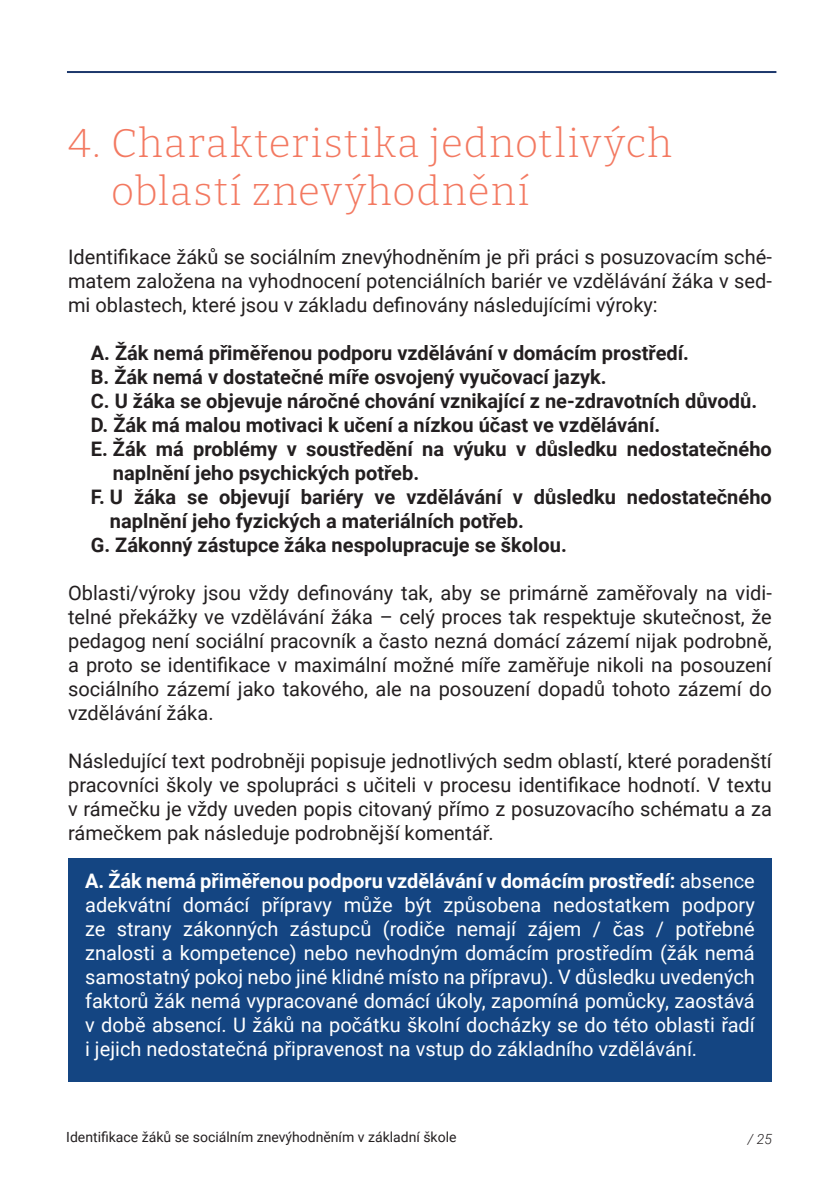
<style>
.page{position:relative;width:840px;height:1191px;background:#fff}
.page>*{position:absolute;margin:0;border:0;box-sizing:border-box;transform-origin:0 0}
.t1{font:300 40px/48px "Bitter";letter-spacing:.03em;color:#f37961}
.t2{font:20px/24px "Roboto";color:#231f20;text-align:justify}
.Obsah_rámce{font:20px/24px "Roboto";color:#fff;text-align:justify}
.List_Paragraph{font:700 20px/24px "Roboto";color:#231f20}
.t3{font:14px "Roboto";color:#231f20}
.t4{font:italic 300 14px "Roboto";color:#231f20}
.s1{font-weight:700}
</style>
<div class="page">
<hr style="left:67px;top:71px;width:709px;height:2px;background:#1d386c">
<div style="left:68px;top:858px;width:703px;height:223px;background:#144582"></div>
<p class="t1" style="left:111px;top:118px;width:562px;text-indent:-43px">4. Charakteristika jednotlivých oblastí znevýhodnění</p>
<p class="t2" style="left:68px;top:244px;width:704px">Identifikace žáků se sociálním znevýhodněním je při práci s posuzovacím sché&shy;matem založena na vyhodnocení potenciálních bariér ve vzdělávání žáka v sed&shy;mi oblastech, které jsou v základu definovány následujícími výroky:</p>
<p class="List_Paragraph" style="left:91px;top:340px;width:599px">A. Žák nemá přiměřenou podporu vzdělávání v domácím prostředí.</p>
<p class="List_Paragraph" style="left:91px;top:364px;width:517px">B. Žák nemá v dostatečné míře osvojený vyučovací jazyk.</p>
<p class="List_Paragraph" style="left:91px;top:388px;width:667px">C. U žáka se objevuje náročné chování vznikající z ne-zdravotních důvodů.</p>
<p class="List_Paragraph" style="left:91px;top:412px;width:570px">D. Žák má malou motivaci k učení a nízkou účast ve vzdělávání.</p>
<p class="List_Paragraph" style="left:113px;top:436px;width:660px;text-indent:-22px">E. Žák má problémy v soustředění na výuku v důsledku nedostatečného naplnění jeho psychických potřeb.</p>
<p class="List_Paragraph" style="left:110px;top:484px;width:663px;text-indent:-19px">F. U žáka se objevují bariéry ve vzdělávání v důsledku nedostatečného naplnění jeho fyzických a materiálních potřeb.</p>
<p class="List_Paragraph" style="left:91px;top:532px;width:477px">G. Zákonný zástupce žáka nespolupracuje se školou.</p>
<p class="t2" style="left:68px;top:580px;width:705px">Oblasti/výroky jsou vždy definovány tak, aby se primárně zaměřovaly na vidi&shy;telné překážky ve vzdělávání žáka – celý proces tak respektuje skutečnost, že pedagog není sociální pracovník a často nezná domácí zázemí nijak podrobně, a proto se identifikace v maximální možné míře zaměřuje nikoli na posouzení sociálního zázemí jako takového, ale na posouzení dopadů tohoto zázemí do vzdělávání žáka.</p>
<p class="t2" style="left:68px;top:748px;width:705px">Následující text podrobněji popisuje jednotlivých sedm oblastí, které poradenští pracovníci školy ve spolupráci s učiteli v procesu identifikace hodnotí. V textu v rámečku je vždy uveden popis citovaný přímo z posuzovacího schématu a za rámečkem pak následuje podrobnější komentář.</p>
<p class="Obsah_rámce" style="left:85px;top:868px;width:670px"><span class="s1">A. Žák nemá přiměřenou podporu vzdělávání v domácím prostředí:</span> absence adekvátní domácí přípravy může být způsobena nedostatkem podpory ze strany zákonných zástupců (rodiče nemají zájem / čas / potřebné znalosti a kompetence) nebo nevhodným domácím prostředím (žák nemá samostatný pokoj nebo jiné klidné místo na přípravu). V důsledku uvedených faktorů žák nemá vypracované domácí úkoly, zapomíná pomůcky, zaostává v době absencí. U žáků na počátku školní docházky se do této oblasti řadí i jejich nedostatečná připravenost na vstup do základního vzdělávání.</p>
<p class="t3" style="left:66px;top:1127px;width:391px">Identifikace žáků se sociálním znevýhodněním v základní škole</p>
<p class="t4" style="left:747px;top:1129px;width:26px">/ 25</p>
</div>
